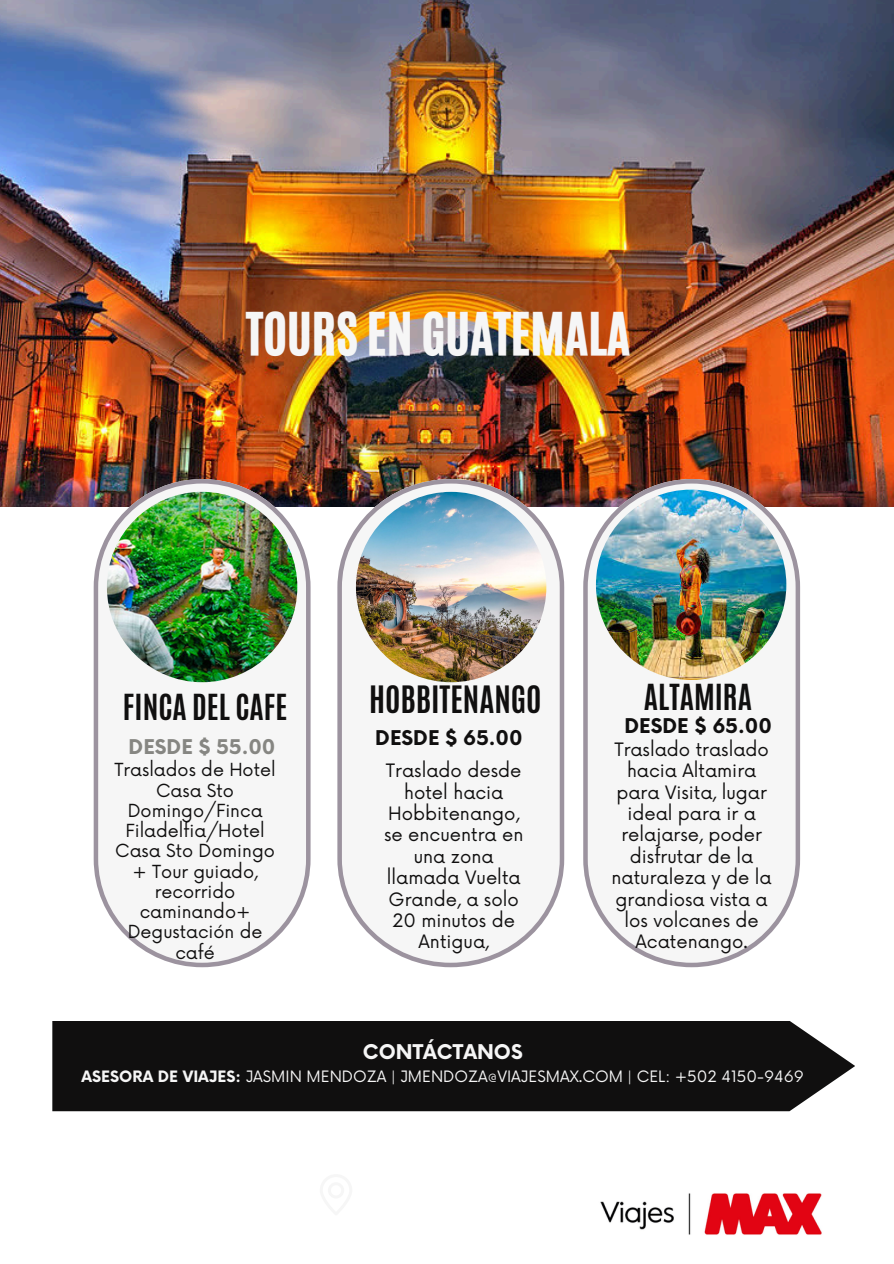
<style>
.page{position:relative;width:894px;height:1264px;background:#fff}
.page>*{position:absolute;margin:0;border:0;box-sizing:border-box;transform-origin:0 0}
.t1{font:49.5px "CA Generated";color:#f6f6f6}
.t2{font:700 31.5px "Antonio";color:#100f0f}
.t3{font:700 30px "Antonio";color:#100f0f}
.t4{font:700 19.8px "Now";color:#100f0f}
.t5{font:700 19.8px "Now";color:#868682}
.t6{font:700 19.8px "Now";color:#f6f6f6}
.t7{font:18px/21.3px "Now";color:#100f0f;text-align:center}
.t8{font:17.55px/20.2px "Now";color:#100f0f;text-align:center}
.t9{font:15.3px "Now";color:#f6f6f6}
.s1{font-weight:700}
</style>
<div class="page">
<img style="left:0;top:0;width:893px;height:506px">
<svg style="left:94px;top:479px;width:216px;height:488px"></svg>
<svg style="left:338px;top:479px;width:226px;height:488px"></svg>
<svg style="left:583px;top:479px;width:216px;height:488px"></svg>
<img style="left:107px;top:492px;width:190px;height:190px;border-radius:50%">
<img style="left:356px;top:492px;width:190px;height:190px;border-radius:50%">
<img style="left:595px;top:489px;width:191px;height:191px;border-radius:50%">
<img style="left:600px;top:1193px;width:222px;height:42px">
<div style="left:52px;top:1021px;width:802px;height:90px;background:#100f0f"></div>
<p class="t1" style="left:246px;top:299px;width:385px">TOURS EN GUATEMALA</p>
<p class="t3" style="left:123px;top:685px;width:166px">FINCA DEL CAFE</p>
<p class="t8" style="left:114px;top:760px;width:163px">Traslados de Hotel<br>Casa Sto<br>Domingo/Finca<br>Filadelfia/Hotel<br>Casa Sto Domingo + Tour guiado, recorrido caminando+<br>Degustación de café</p>
<p class="t5" style="left:129px;top:735px;width:148px">DESDE $ 55.00</p>
<p class="t2" style="left:369px;top:676px;width:174px">HOBBITENANGO</p>
<p class="t4" style="left:375px;top:726px;width:149px">DESDE $ 65.00</p>
<p class="t7" style="left:384px;top:761px;width:141px">Traslado desde hotel hacia<br>Hobbitenango, se encuentra en una zona llamada Vuelta<br>Grande, a solo<br>20 minutos de<br>Antigua,</p>
<p class="t3" style="left:643px;top:675px;width:109px">ALTAMIRA</p>
<p class="t7" style="left:611px;top:739px;width:162px">Traslado traslado hacia Altamira para Visita, lugar ideal para ir a relajarse, poder disfrutar de la naturaleza y de la grandiosa vista a los volcanes de<br>Acatenango.</p>
<p class="t4" style="left:624px;top:714px;width:149px">DESDE $ 65.00</p>
<p class="t6" style="left:362px;top:1040px;width:161px">CONTÁCTANOS</p>
<p class="t9" style="left:82px;top:1068px;width:723px"><span class="s1">ASESORA DE VIAJES:</span> JASMIN MENDOZA | JMENDOZA@VIAJESMAX.COM | CEL: +502 4150-9469</p>
</div>
